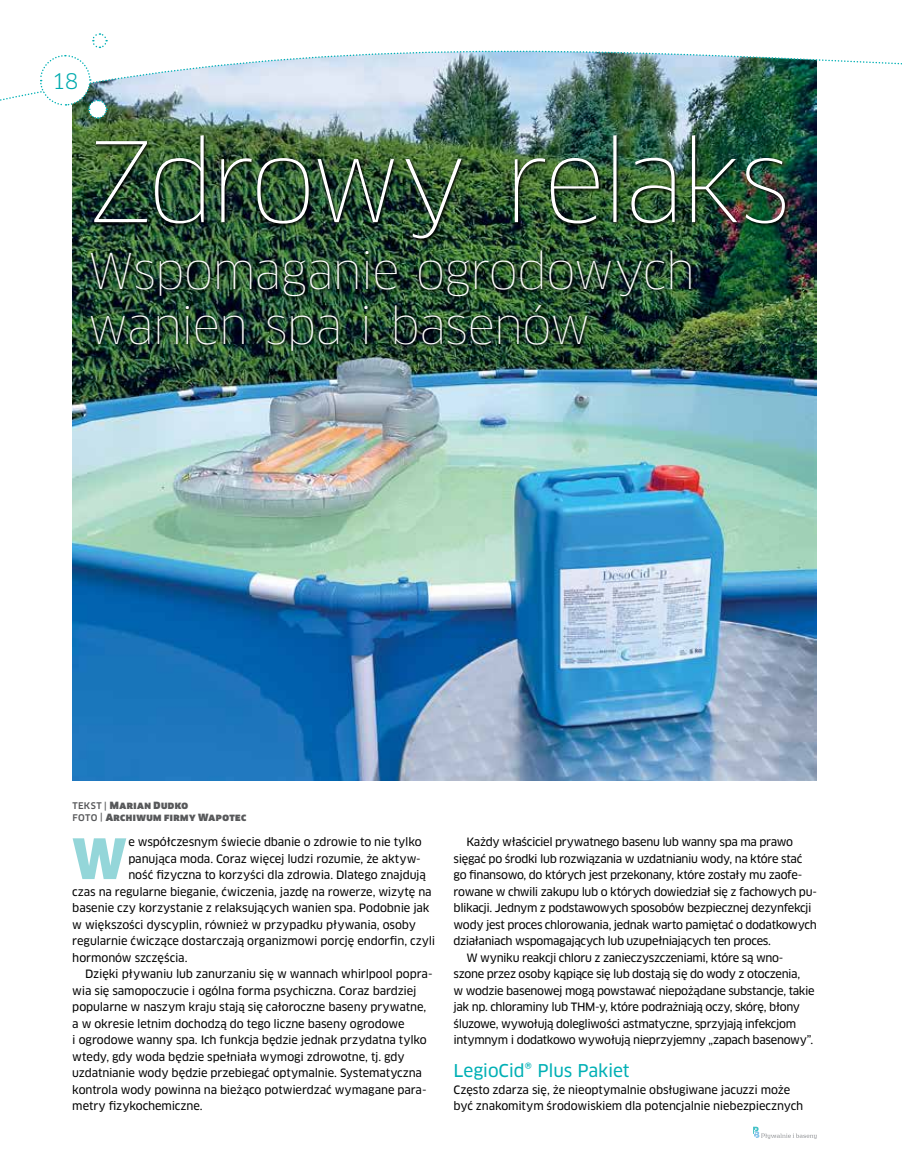
<style>
.page{position:relative;width:902px;height:1170px;background:#fff}
.page>*{position:absolute;margin:0;border:0;box-sizing:border-box;transform-origin:0 0}
.t1{font:100 108px "Clan Pro";letter-spacing:-.055em;color:#fff}
.t2{font:59.4px "Naomi Sans EFN Black";color:#94d6d9}
.t3{font:100 48px/54px "Clan Pro";letter-spacing:-.025em;color:#fff}
.t4{font:21px "Clan Pro";color:#00aaae}
.t5{font:17.25px "Clan Pro News";letter-spacing:-.01em;color:#00b0b5}
.t6{font:11.25px/16.5px "Clan Pro News";letter-spacing:-.02em;color:#000}
.t7{font:900 9.75px/11.7px "Clan Pro";letter-spacing:.045em;color:#58595b}
.s1{font-weight:500;font-size:9px}
</style>
<div class="page">
<img style="left:72px;top:136px;width:744px;height:644px">
<img style="left:93px;top:136px;width:696px;height:106px">
<img style="left:90px;top:249px;width:605px;height:105px">
<svg style="left:753px;top:1126px;width:63px;height:12px"></svg>
<img style="left:0;top:50px;width:901px;height:86px">
<svg style="left:39px;top:33px;width:69px;height:87px"></svg>
<h3 class="t4" style="left:52px;top:68px;width:28px">18</h3>
<h1 class="t1" style="left:88px;top:117px;width:704px">Zdrowy relaks</h1>
<h3 class="t3" style="left:88px;top:244px;width:609px">Wspomaganie ogrodowych wanien spa i basenów</h3>
<p class="t7" style="left:72px;top:800px;width:175px"><span class="s1">TEKST |</span> Marian Dudko<br><span class="s1">FOTO |</span> Archiwum firmy Wapotec</p>
<h2 class="t2" style="left:72px;top:823px;width:56px">W</h2>
<p class="t6" style="left:128px;top:833px;width:295px">e współczesnym świecie dbanie o zdrowie to nie tylko</p>
<p class="t6" style="left:128px;top:850px;width:294px">panująca moda. Coraz więcej ludzi rozumie, że aktyw-</p>
<p class="t6" style="left:128px;top:866px;width:299px">ność fizyczna to korzyści dla zdrowia. Dlatego znajdują</p>
<p class="t6" style="left:72px;top:883px;width:361px">czas na regularne bieganie, ćwiczenia, jazdę na rowerze, wizytę na</p>
<p class="t6" style="left:72px;top:899px;width:358px">basenie czy korzystanie z relaksujących wanien spa. Podobnie jak</p>
<p class="t6" style="left:72px;top:916px;width:345px">w większości dyscyplin, również w przypadku pływania, osoby</p>
<p class="t6" style="left:72px;top:932px;width:364px">regularnie ćwiczące dostarczają organizmowi porcję endorfin, czyli</p>
<p class="t6" style="left:72px;top:949px;width:117px">hormonów szczęścia.</p>
<p class="t6" style="left:85px;top:965px;width:349px">Dzięki pływaniu lub zanurzaniu się w wannach whirlpool popra-</p>
<p class="t6" style="left:72px;top:982px;width:346px">wia się samopoczucie i ogólna forma psychiczna. Coraz bardziej</p>
<p class="t6" style="left:72px;top:998px;width:355px">popularne w naszym kraju stają się całoroczne baseny prywatne,</p>
<p class="t6" style="left:72px;top:1015px;width:334px">a w okresie letnim dochodzą do tego liczne baseny ogrodowe</p>
<p class="t6" style="left:72px;top:1031px;width:356px">i ogrodowe wanny spa. Ich funkcja będzie jednak przydatna tylko</p>
<p class="t6" style="left:72px;top:1048px;width:334px">wtedy, gdy woda będzie spełniała wymogi zdrowotne, tj. gdy</p>
<p class="t6" style="left:72px;top:1064px;width:351px">uzdatnianie wody będzie przebiegać optymalnie. Systematyczna</p>
<p class="t6" style="left:72px;top:1081px;width:356px">kontrola wody powinna na bieżąco potwierdzać wymagane para-</p>
<p class="t6" style="left:72px;top:1097px;width:132px">metry fizykochemiczne.</p>
<p class="t6" style="left:466px;top:833px;width:328px">Każdy właściciel prywatnego basenu lub wanny spa ma prawo</p>
<p class="t6" style="left:453px;top:850px;width:350px">sięgać po środki lub rozwiązania w uzdatnianiu wody, na które stać</p>
<p class="t6" style="left:453px;top:866px;width:350px">go finansowo, do których jest przekonany, które zostały mu zaofe-</p>
<p class="t6" style="left:453px;top:883px;width:365px">rowane w chwili zakupu lub o których dowiedział się z fachowych pu-</p>
<p class="t6" style="left:453px;top:899px;width:359px">blikacji. Jednym z podstawowych sposobów bezpiecznej dezynfekcji</p>
<p class="t6" style="left:453px;top:916px;width:365px">wody jest proces chlorowania, jednak warto pamiętać o dodatkowych</p>
<p class="t6" style="left:453px;top:932px;width:319px">działaniach wspomagających lub uzupełniających ten proces.</p>
<p class="t6" style="left:466px;top:949px;width:318px">W wyniku reakcji chloru z zanieczyszczeniami, które są wno-</p>
<p class="t6" style="left:453px;top:965px;width:348px">szone przez osoby kąpiące się lub dostają się do wody z otoczenia,</p>
<p class="t6" style="left:453px;top:982px;width:362px">w wodzie basenowej mogą powstawać niepożądane substancje, takie</p>
<p class="t6" style="left:453px;top:998px;width:348px">jak np. chloraminy lub THM-y, które podrażniają oczy, skórę, błony</p>
<p class="t6" style="left:453px;top:1015px;width:344px">śluzowe, wywołują dolegliwości astmatyczne, sprzyjają infekcjom</p>
<p class="t6" style="left:453px;top:1031px;width:361px">intymnym i dodatkowo wywołują nieprzyjemny „zapach basenowy”.</p>
<h3 class="t5" style="left:453px;top:1060px;width:178px">LegioCid® Plus Pakiet</h3>
<p class="t6" style="left:453px;top:1081px;width:351px">Często zdarza się, że nieoptymalnie obsługiwane jacuzzi może być znakomitym środowiskiem dla potencjalnie niebezpiecznych</p>
</div>
